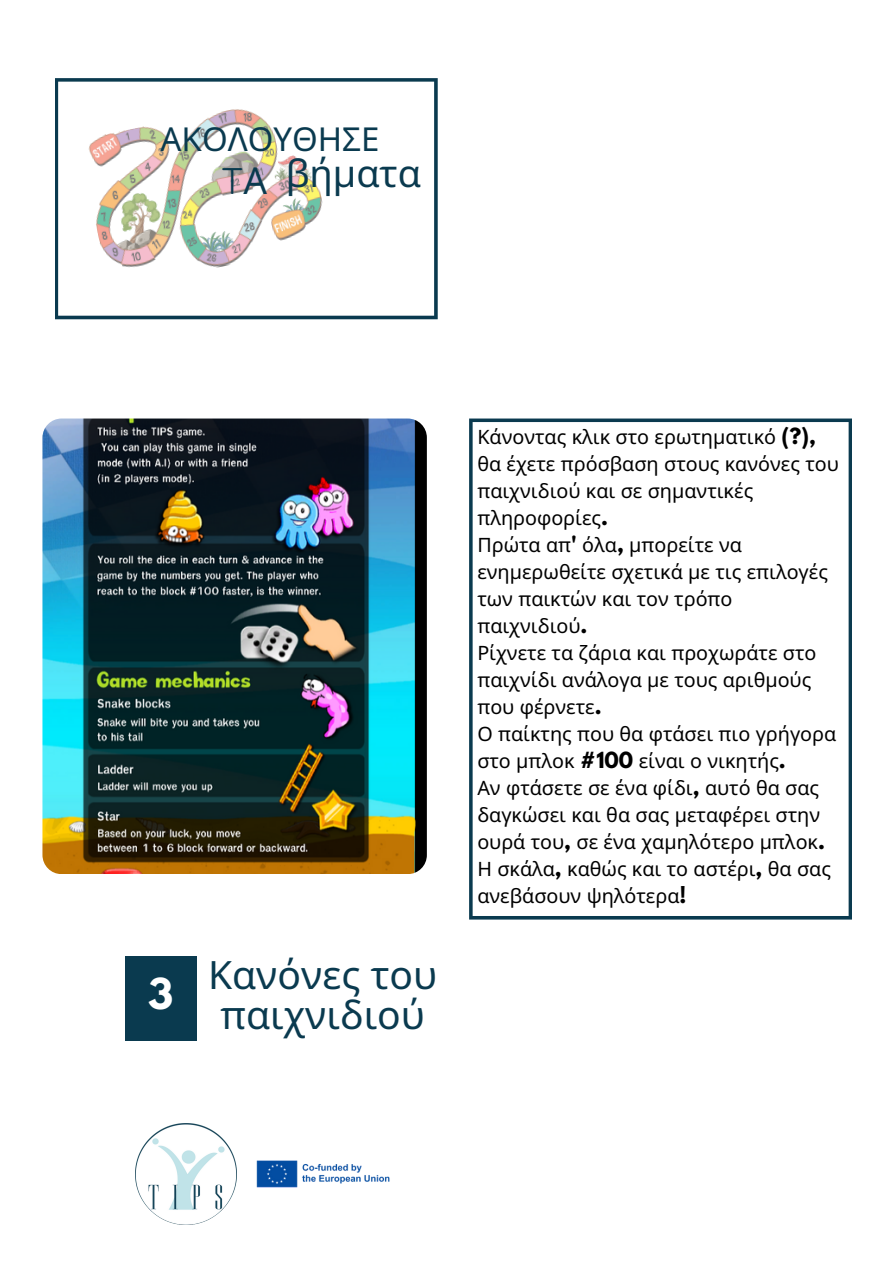
<style>
.page{position:relative;width:893px;height:1264px;background:#fff}
.page>*{position:absolute;margin:0;border:0;box-sizing:border-box;transform-origin:0 0}
.t1{font:39px/40.5px "Noto Sans";color:#0a3a4f;text-align:center}
.t2{font:37.8px "Noto Sans";color:#0a3a4f}
.t3{font:700 37.65px "League Spartan";color:#fff}
.t4{font:37.05px "Quicksand";color:#0a3a4f}
.t5{font:33px "Noto Sans";color:#0a3a4f}
.t6{font:19.65px/27px "Noto Sans";color:#000}
.s1{font-family:"Noto Sans"}
.s2{font-family:"League Spartan";font-weight:700}
</style>
<div class="page">
<svg style="left:55px;top:78px;width:382px;height:241px"></svg>
<div style="left:125px;top:956px;width:71px;height:85px;background:#0a3a4f"></div>
<img style="left:136px;top:1123px;width:100px;height:101px">
<img style="left:256px;top:1160px;width:134px;height:28px">
<img style="left:42px;top:418px;width:385px;height:455px;border-radius:19px">
<svg style="left:469px;top:418px;width:382px;height:501px"></svg>
<p class="t5" style="left:160px;top:116px;width:220px">ΑΚΟΛΟΥΘΗΣΕ</p>
<p class="t4" style="left:221px;top:156px;width:48px">T<span class="s1">Α</span></p>
<p class="t2" style="left:286px;top:146px;width:137px">βήματα</p>
<p class="t3" style="left:148px;top:974px;width:27px">3</p>
<p class="t1" style="left:208px;top:953px;width:230px">Κανόνες του παιχνιδιού</p>
<p class="t6" style="left:477px;top:423px;width:363px">Κάνοντας κλικ στο ερωτηματικό <span class="s2">(?), </span>θα έχετε πρόσβαση στους κανόνες του παιχνιδιού και σε σημαντικές πληροφορίες<span class="s2">.</span></p>
<p class="t6" style="left:477px;top:531px;width:352px">Πρώτα απ<span class="s2">'</span> όλα<span class="s2">,</span> μπορείτε να ενημερωθείτε σχετικά με τις επιλογές των παικτών και τον τρόπο παιχνιδιού<span class="s2">.</span></p>
<p class="t6" style="left:477px;top:639px;width:340px">Ρίχνετε τα ζάρια και προχωράτε στο παιχνίδι ανάλογα με τους αριθμούς που φέρνετε<span class="s2">.</span></p>
<p class="t6" style="left:477px;top:720px;width:360px">Ο παίκτης που θα φτάσει πιο γρήγορα στο μπλοκ <span class="s2">#100</span> είναι ο νικητής<span class="s2">.</span></p>
<p class="t6" style="left:477px;top:774px;width:349px">Αν φτάσετε σε ένα φίδι<span class="s2">,</span> αυτό θα σας δαγκώσει και θα σας μεταφέρει στην ουρά του<span class="s2">,</span> σε ένα χαμηλότερο μπλοκ<span class="s2">.</span></p>
<p class="t6" style="left:477px;top:855px;width:355px">Η σκάλα<span class="s2">,</span> καθώς και το αστέρι<span class="s2">,</span> θα σας ανεβάσουν ψηλότερα<span class="s2">!</span></p>
</div>
